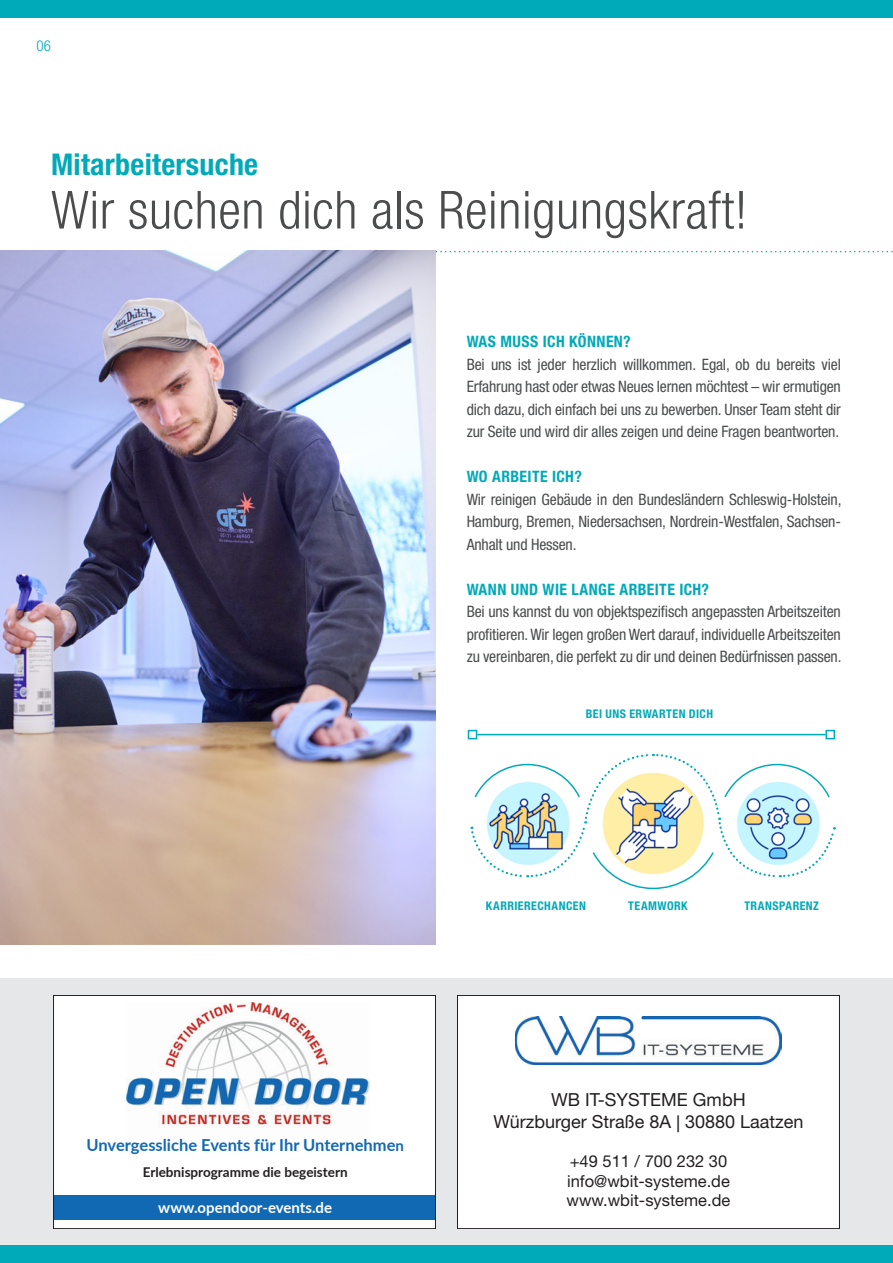
<style>
.page{position:relative;width:893px;height:1263px;background:#fff}
.page>*{position:absolute;margin:0;border:0;box-sizing:border-box;transform-origin:0 0}
.t1{font:300 condensed 52.5px "Helvetica Neue LT Std";letter-spacing:.01em;color:#4b4c4d}
.t2{font:700 condensed 30px "Helvetica Neue LT Std";letter-spacing:.01em;color:#00aab8}
.t3{font:18px/21.6px "Helvetica Neue LT Std";color:#231f20;text-align:center}
.t4{font:16.5px/19.8px "Helvetica Neue LT Std";color:#231f20}
.t5{font:700 16.5px "Lato";color:#1469b3}
.t6{font:condensed 15.75px/22.5px "Helvetica Neue LT Std";letter-spacing:-.01em;color:#4b4c4d;text-align:justify}
.t7{font:700 condensed 15.75px "Helvetica Neue LT Std";letter-spacing:.025em;color:#00aab8}
.t8{font:700 15px "Lato";color:#fff}
.t9{font:300 condensed 15px "Helvetica Neue LT Std";color:#00aab8}
.t10{font:700 13.5px "Lato";color:#231f20}
.t11{font:700 condensed 12px "Helvetica Neue LT Std";letter-spacing:.035em;color:#00aab8}
.s1{font-size:15px}
.s2{font-family:"Corbel"}
</style>
<div class="page">
<div style="left:0;top:0;width:893px;height:17px;background:#00aab8"></div>
<div style="left:0;top:978px;width:893px;height:268px;background:#e6e7e9"></div>
<div style="left:0;top:1246px;width:893px;height:17px;background:#00aab8"></div>
<div style="left:457px;top:995px;width:383px;height:234px;background:#fff"></div>
<img style="left:515px;top:1016px;width:267px;height:48px">
<div style="left:457px;top:995px;width:383px;height:234px;border:1px solid #231f20"></div>
<div style="left:53px;top:995px;width:383px;height:234px;background:#fff"></div>
<img style="left:126px;top:1003px;width:243px;height:124px">
<div style="left:53px;top:1195px;width:383px;height:25px;background:#1269b3"></div>
<div style="left:53px;top:995px;width:383px;height:234px;border:1px solid #231f20"></div>
<svg style="left:436px;top:251px;width:457px;height:1px"></svg>
<img style="left:0;top:251px;width:436px;height:693px">
<svg style="left:470px;top:753px;width:366px;height:137px"></svg>
<hr style="left:477px;top:734px;width:348px;height:1px;background:#00aab8">
<div style="left:468px;top:730px;width:9px;height:9px;border:2px solid #00aab8"></div>
<div style="left:825px;top:730px;width:10px;height:9px;border:2px solid #00aab8"></div>
<p class="t9" style="left:37px;top:37px;width:16px">06</p>
<p class="t2" style="left:51px;top:146px;width:209px">Mitarbeitersuche</p>
<p class="t1" style="left:51px;top:180px;width:698px">Wir suchen dich als Reinigungskraft!</p>
<p class="t7" style="left:467px;top:332px;width:166px">WAS MUSS ICH KÖNNEN?</p>
<p class="t6" style="left:467px;top:353px;width:376px">Bei uns ist jeder herzlich willkommen. Egal, ob du bereits viel Erfahrung hast oder etwas Neues lernen möchtest – wir ermutigen dich dazu, dich einfach bei uns zu bewerben. Unser Team steht dir zur Seite und wird dir alles zeigen und deine Fragen beantworten.</p>
<p class="t7" style="left:467px;top:467px;width:117px">WO ARBEITE ICH?</p>
<p class="t6" style="left:467px;top:488px;width:376px">Wir reinigen Gebäude in den Bundesländern Schleswig-Holstein, Hamburg, Bremen, Niedersachsen, Nordrein-Westfalen, Sachsen-Anhalt und Hessen.</p>
<p class="t7" style="left:467px;top:580px;width:244px">WANN UND WIE LANGE ARBEITE ICH?</p>
<p class="t6" style="left:467px;top:600px;width:376px">Bei uns kannst du von objektspezifisch angepassten Arbeitszeiten profitieren. Wir legen großen Wert darauf, individuelle Arbeitszeiten zu vereinbaren, die perfekt zu dir und deinen Bedürfnissen passen.</p>
<p class="t11" style="left:586px;top:706px;width:129px">BEI UNS ERWARTEN DICH</p>
<p class="t5" style="left:87px;top:1133px;width:319px">Unvergessliche Events für Ihr Unternehme<span class="s1">n</span></p>
<p class="t10" style="left:143px;top:1162px;width:206px">Erlebnisprogramme die begeistern</p>
<p class="t8" style="left:158px;top:1196px;width:175px">www.opendoor-events.de</p>
<p class="t11" style="left:486px;top:899px;width:102px">KARRIERECHANCEN</p>
<p class="t11" style="left:628px;top:899px;width:61px">TEAMWORK</p>
<p class="t11" style="left:744px;top:899px;width:76px">TRANSPARENZ</p>
<p class="t3" style="left:493px;top:1088px;width:312px">WB IT-SYSTEME GmbH<br>Würzburger Straße 8A <span class="s2">|</span> 30880 Laatzen</p>
<p class="t4" style="left:567px;top:1151px;width:165px">+49 511 / 700 232 30 info@wbit-systeme.de www.wbit-systeme.de</p>
</div>
